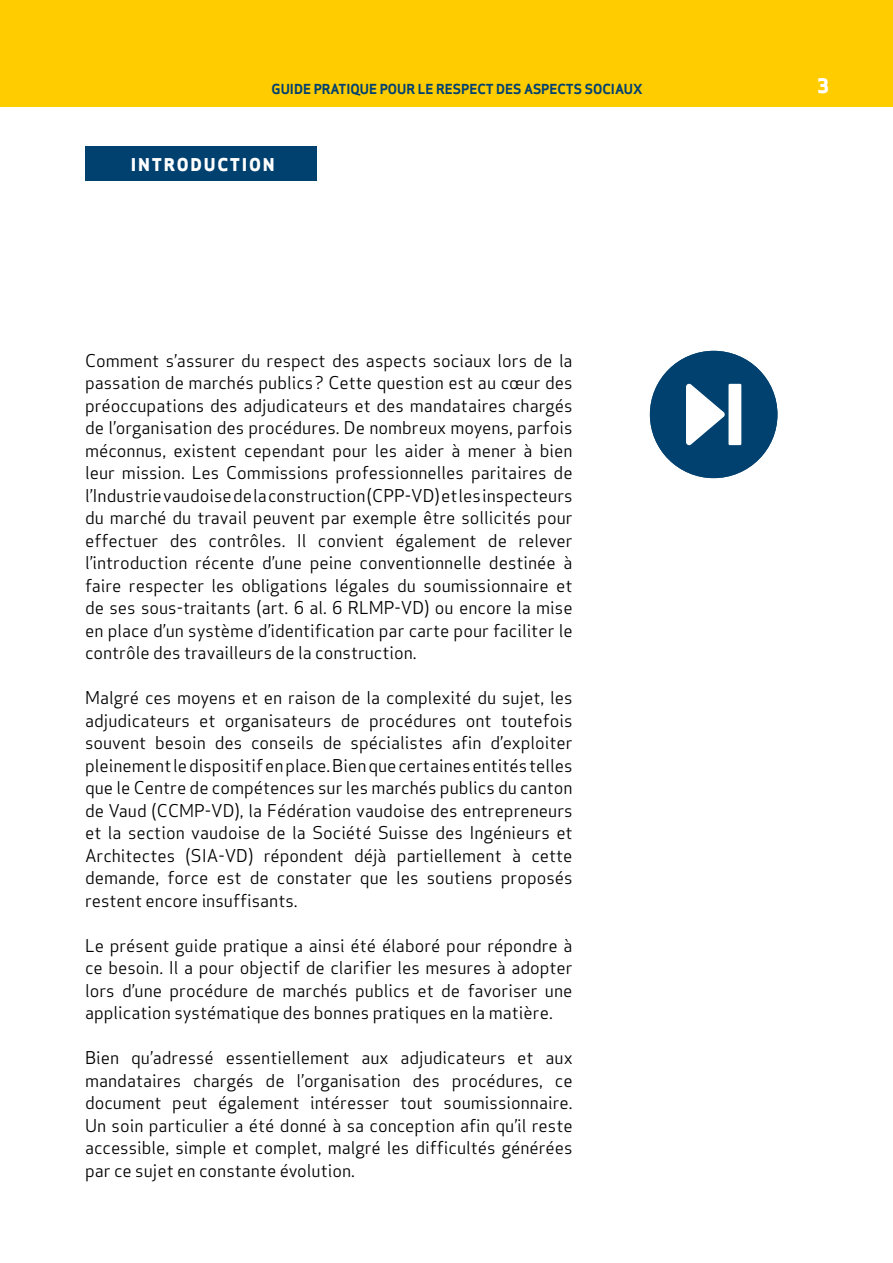
<style>
.page{position:relative;width:893px;height:1263px;background:#fff}
.page>*{position:absolute;margin:0;border:0;box-sizing:border-box;transform-origin:0 0}
.t1{font:800 19.5px "Apex Sans";color:#fff}
.t2{font:17.25px/22.5px "Apex Sans";color:#000;text-align:justify}
.t3{font:800 17.25px "Apex Sans";letter-spacing:.1em;color:#fff}
.t4{font:700 13.5px "Apex Sans";color:#004170}
</style>
<div class="page">
<div style="left:0;top:0;width:893px;height:106px;background:#fc0"></div>
<div style="left:85px;top:147px;width:231px;height:34px;background:#004170"></div>
<div style="left:650px;top:351px;width:127px;height:127px;background:#004170;border-radius:50%"></div>
<svg style="left:686px;top:383px;width:56px;height:63px"></svg>
<p class="t4" style="left:272px;top:80px;width:372px">GUIDE PRATIQUE POUR LE RESPECT DES ASPECTS SOCIAUX</p>
<p class="t1" style="left:817px;top:73px;width:13px">3</p>
<p class="t3" style="left:131px;top:153px;width:145px">INTRODUCTION</p>
<p class="t2" style="left:85px;top:348px;width:489px">Comment s’assurer du respect des aspects sociaux lors de la passation de marchés publics ? Cette question est au cœur des préoccupations des adjudicateurs et des mandataires chargés de l’organisation des procédures. De nombreux moyens, parfois méconnus, existent cependant pour les aider à mener à bien leur mission. Les Commissions professionnelles paritaires de l’Industrie vaudoise de la construction (CPP-VD) et les inspecteurs du marché du travail peuvent par exemple être sollicités pour effectuer des contrôles. Il convient également de relever l’introduction récente d’une peine conventionnelle destinée à faire respecter les obligations légales du soumissionnaire et de ses sous-traitants (art. 6 al. 6 RLMP-VD) ou encore la mise en place d’un système d’identification par carte pour faciliter le contrôle des travailleurs de la construction.</p>
<p class="t2" style="left:85px;top:685px;width:489px">Malgré ces moyens et en raison de la complexité du sujet, les adjudicateurs et organisateurs de procédures ont toutefois souvent besoin des conseils de spécialistes afin d’exploiter pleinement le dispositif en place. Bien que certaines entités telles que le Centre de compétences sur les marchés publics du canton de Vaud (CCMP-VD), la Fédération vaudoise des entrepreneurs et la section vaudoise de la Société Suisse des Ingénieurs et Architectes (SIA-VD) répondent déjà partiellement à cette demande, force est de constater que les soutiens proposés restent encore insuffisants.</p>
<p class="t2" style="left:85px;top:933px;width:489px">Le présent guide pratique a ainsi été élaboré pour répondre à ce besoin. Il a pour objectif de clarifier les mesures à adopter lors d’une procédure de marchés publics et de favoriser une application systématique des bonnes pratiques en la matière.</p>
<p class="t2" style="left:85px;top:1045px;width:489px">Bien qu’adressé essentiellement aux adjudicateurs et aux mandataires chargés de l’organisation des procédures, ce document peut également intéresser tout soumissionnaire.<br>Un soin particulier a été donné à sa conception afin qu’il reste accessible, simple et complet, malgré les difficultés générées par ce sujet en constante évolution.</p>
</div>
